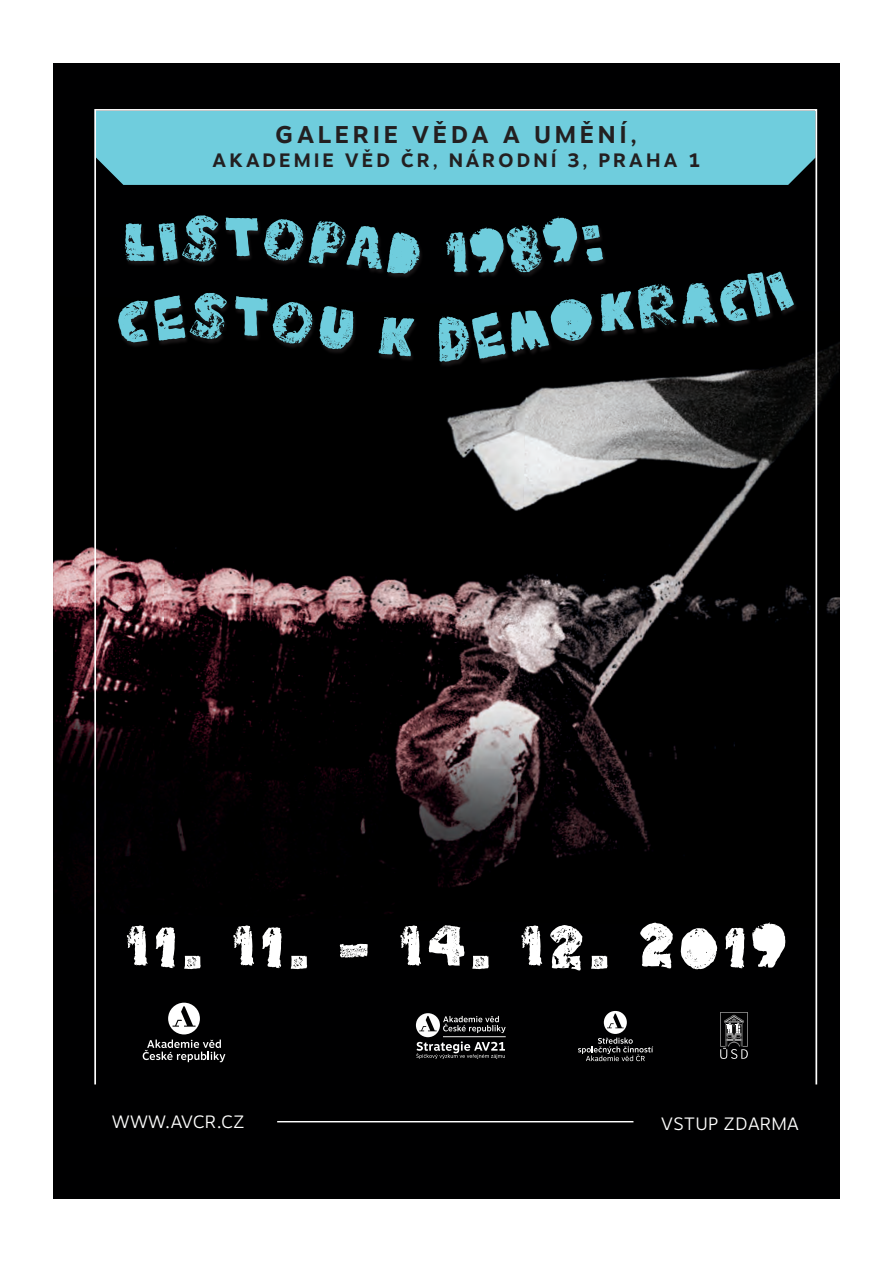
<style>
.page{position:relative;width:893px;height:1263px;background:#fff}
.page>*{position:absolute;margin:0;border:0;box-sizing:border-box;transform-origin:0 0}
.t1{font:700 24.3px "Motiva Sans";letter-spacing:.15em;color:#231f20}
.t2{font:700 19.35px "Motiva Sans";letter-spacing:.15em;color:#231f20}
.t3{font:300 17.85px "Motiva Sans";letter-spacing:.01em;color:#fff}
</style>
<div class="page">
<div style="left:53px;top:64px;width:787px;height:1135px;background:#000001"></div>
<img style="left:527px;top:306px;width:313px;height:284px">
<img style="left:170px;top:368px;width:357px;height:222px">
<img style="left:53px;top:297px;width:117px;height:618px">
<img style="left:522px;top:590px;width:318px;height:278px">
<img style="left:159px;top:583px;width:363px;height:285px">
<div style="left:158px;top:868px;width:682px;height:60px;background:#000"></div>
<div style="left:97px;top:112px;width:717px;height:73px;background:#6fcddd"></div>
<div style="left:117px;top:216px;width:681px;height:152px;background:#000001"></div>
<svg style="left:125px;top:215px;width:93px;height:47px"></svg>
<svg style="left:225px;top:217px;width:33px;height:39px"></svg>
<svg style="left:264px;top:219px;width:39px;height:42px"></svg>
<svg style="left:309px;top:221px;width:111px;height:53px"></svg>
<svg style="left:446px;top:217px;width:157px;height:56px"></svg>
<svg style="left:118px;top:300px;width:30px;height:42px"></svg>
<svg style="left:154px;top:293px;width:73px;height:48px"></svg>
<svg style="left:235px;top:296px;width:77px;height:48px"></svg>
<svg style="left:319px;top:306px;width:36px;height:43px"></svg>
<svg style="left:379px;top:317px;width:35px;height:39px"></svg>
<svg style="left:439px;top:299px;width:155px;height:63px"></svg>
<svg style="left:601px;top:284px;width:75px;height:48px"></svg>
<svg style="left:682px;top:271px;width:112px;height:53px"></svg>
<svg style="left:127px;top:925px;width:481px;height:45px"></svg>
<svg style="left:640px;top:922px;width:145px;height:47px"></svg>
<svg style="left:143px;top:1003px;width:82px;height:59px"></svg>
<hr style="left:277px;top:1121px;width:356px;height:1px;background:#fff">
<svg style="left:416px;top:1013px;width:90px;height:45px;background:#464646"></svg>
<svg style="left:578px;top:1011px;width:75px;height:50px;background:#2e2e2e"></svg>
<svg style="left:720px;top:1012px;width:28px;height:47px"></svg>
<p class="t1" style="left:275px;top:117px;width:363px">GALERIE VĚDA A UMĚNÍ,</p>
<p class="t2" style="left:212px;top:146px;width:490px">AKADEMIE VĚD ČR, NÁRODNÍ 3, PRAHA 1</p>
<p class="t3" style="left:112px;top:1109px;width:134px">WWW.AVCR.CZ</p>
<p class="t3" style="left:661px;top:1110px;width:140px">VSTUP ZDARMA</p>
</div>
